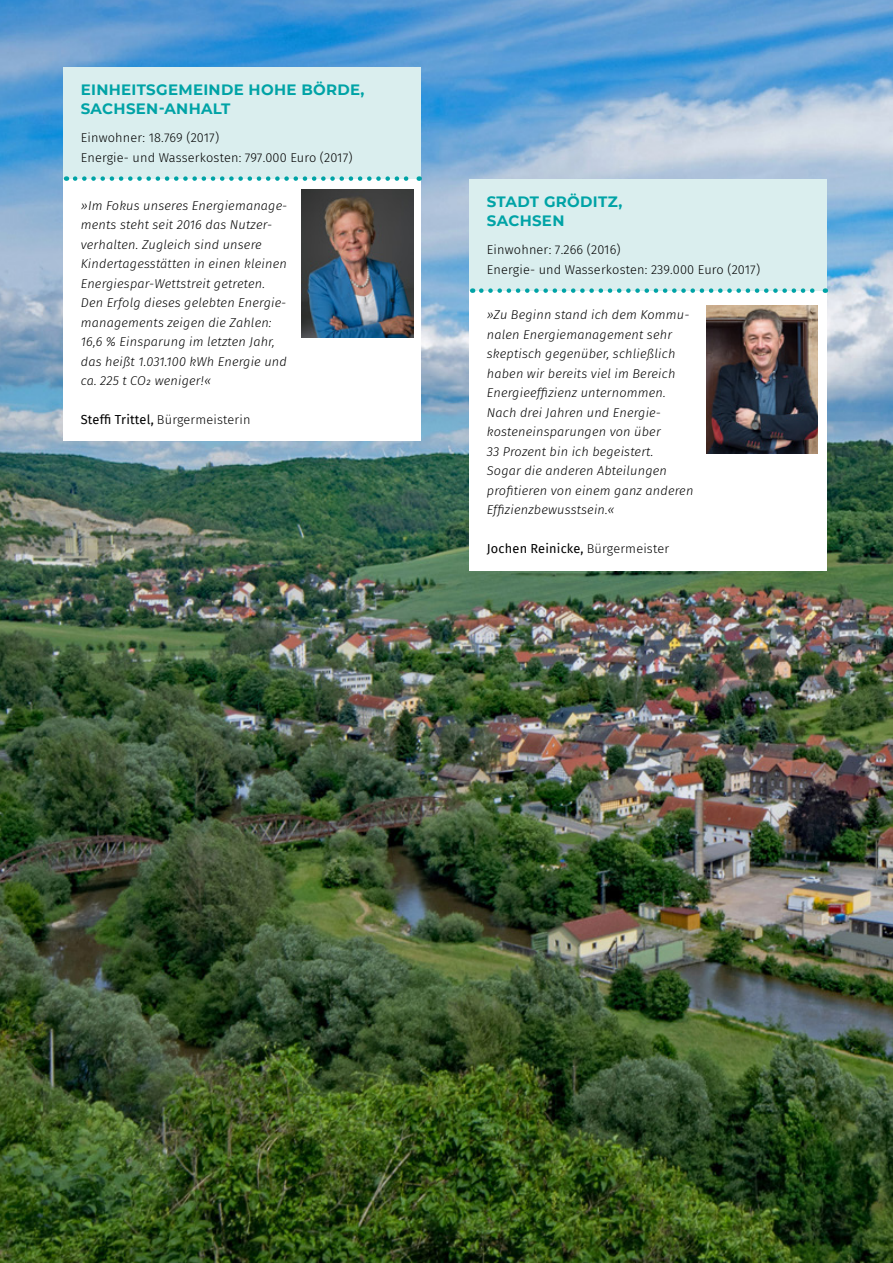
<style>
.page{position:relative;width:893px;height:1263px;background:#fff}
.page>*{position:absolute;margin:0;border:0;box-sizing:border-box;transform-origin:0 0}
.t1{font:700 15px/19.5px "Montserrat";letter-spacing:.02em;color:#00a3a6}
.t2{font:italic 300 12.75px/19.5px "Fira Sans";letter-spacing:.015em;color:#000}
.t3{font:300 12.75px/19.5px "Fira Sans";letter-spacing:.015em;color:#000}
.t4{font:12.75px "Fira Sans";letter-spacing:.015em;color:#000}
.s1{font-weight:400}
.s2{font-weight:300}
</style>
<div class="page">
<img style="left:0;top:0;width:893px;height:1263px">
<div style="left:64px;top:179px;width:357px;height:262px;background:#fff"></div>
<div style="left:64px;top:67px;width:357px;height:112px;background:#daeeee"></div>
<div style="left:470px;top:288px;width:357px;height:282px;background:#fff"></div>
<div style="left:470px;top:180px;width:357px;height:111px;background:#daeeee"></div>
<img style="left:706px;top:305px;width:111px;height:149px">
<img style="left:302px;top:189px;width:111px;height:149px">
<svg style="left:75px;top:176px;width:345px;height:5px"></svg>
<svg style="left:481px;top:288px;width:345px;height:5px"></svg>
<p class="t1" style="left:81px;top:79px;width:285px">EINHEITSGEMEINDE HOHE BÖRDE,<br>SACHSEN-ANHALT</p>
<p class="t3" style="left:81px;top:128px;width:273px">Einwohner: 18.769 (2017)<br>Energie- und Wasserkosten: 797.000 Euro (2017)</p>
<p class="t2" style="left:81px;top:195px;width:208px">»Im Fokus unseres Energiemanage&shy;ments steht seit 2016 das Nutzer&shy;verhalten. Zugleich sind unsere Kindertagesstätten in einen kleinen Energiespar-Wettstreit getreten.<br>Den Erfolg dieses gelebten Energie&shy;managements zeigen die Zahlen:<br>16,6 % Einsparung im letzten Jahr, das heißt 1.031.100 kWh Energie und ca. 225 t CO2 weniger!«</p>
<p class="t3" style="left:81px;top:410px;width:171px"><span class="s1">Steffi Trittel,</span> Bürgermeisterin</p>
<p class="t1" style="left:487px;top:191px;width:137px">STADT GRÖDITZ,<br>SACHSEN</p>
<p class="t3" style="left:487px;top:240px;width:275px">Einwohner: 7.266 (2016)<br>Energie- und Wasserkosten: 239.000 Euro (2017)</p>
<p class="t2" style="left:487px;top:305px;width:208px">»Zu Beginn stand ich dem Kommu&shy;nalen Energiemanagement sehr skeptisch gegenüber, schließlich haben wir bereits viel im Bereich<br>Energieeffizienz unternommen.<br>Nach drei Jahren und Energie&shy;kosteneinsparungen von über<br>33 Prozent bin ich begeistert.<br>Sogar die anderen Abteilungen profitieren von einem ganz anderen<br>Effizienzbewusstsein.«</p>
<p class="t4" style="left:487px;top:539px;width:184px">Jochen Reinicke, <span class="s2">Bürgermeister</span></p>
</div>
